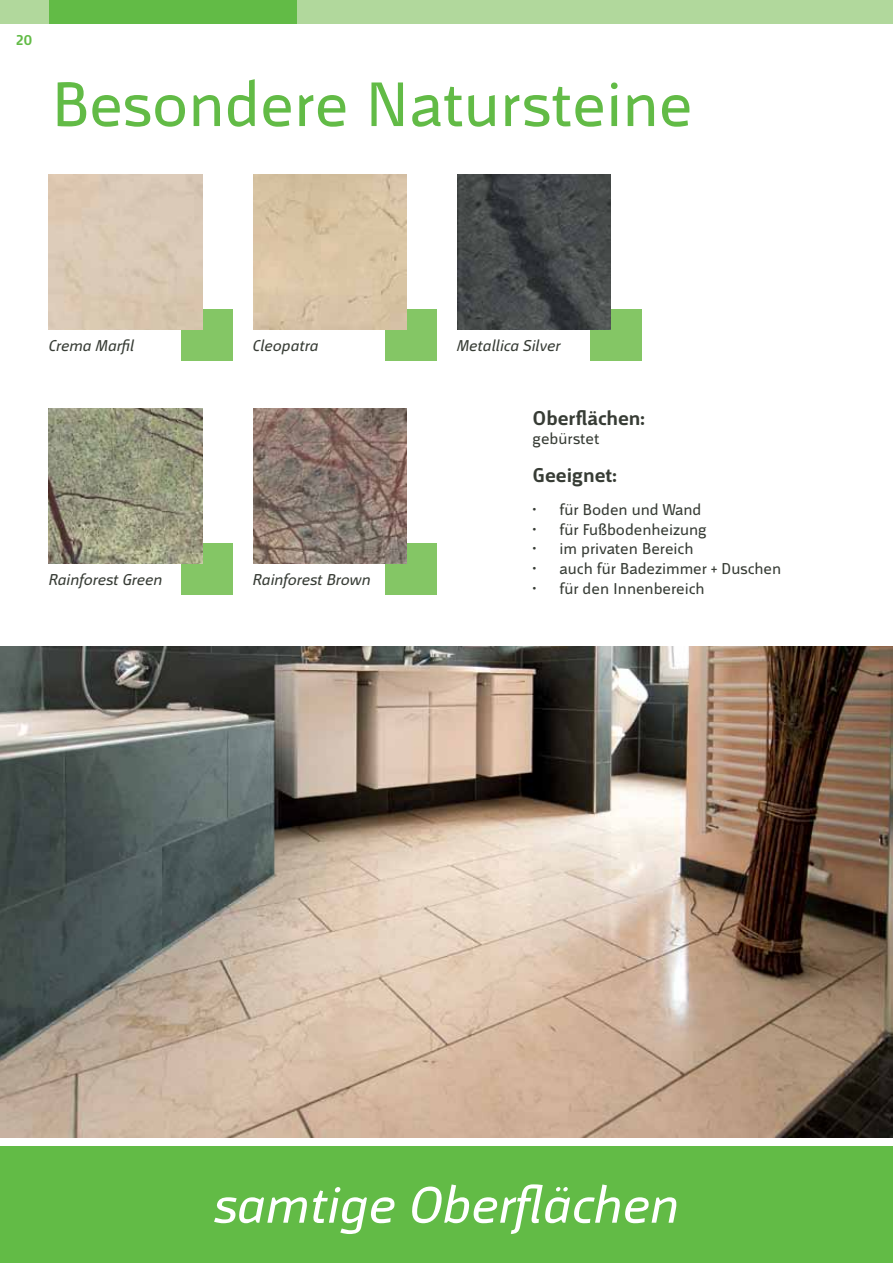
<style>
.page{position:relative;width:893px;height:1263px;background:#fff}
.page>*{position:absolute;margin:0;border:0;box-sizing:border-box;transform-origin:0 0}
.t1{font:66px "Mr Jones";color:#62bb46}
.t2{font:italic 54px "Mr Jones";color:#fff}
.t3{font:700 21px "Mr Jones";color:#373c35}
.t4{font:16.5px "Mr Jones";color:#373c35}
.t5{font:italic 16.5px "Mr Jones";color:#373c35}
.t6{font:700 15px "Mr Jones";color:#62bb46}
</style>
<div class="page">
<img style="left:0;top:646px;width:893px;height:491px">
<div style="left:0;top:1146px;width:893px;height:117px;background:#62bb46"></div>
<div style="left:0;top:0;width:893px;height:23px;background:#b1d89c"></div>
<div style="left:49px;top:0;width:247px;height:23px;background:#62bb46"></div>
<div style="left:182px;top:309px;width:51px;height:51px;background:#84c665"></div>
<div style="left:386px;top:309px;width:51px;height:51px;background:#84c665"></div>
<div style="left:590px;top:309px;width:51px;height:51px;background:#84c665"></div>
<img style="left:49px;top:175px;width:153px;height:154px">
<img style="left:253px;top:175px;width:153px;height:154px">
<img style="left:457px;top:175px;width:153px;height:154px">
<div style="left:182px;top:543px;width:51px;height:51px;background:#84c665"></div>
<div style="left:386px;top:543px;width:51px;height:51px;background:#84c665"></div>
<img style="left:49px;top:409px;width:153px;height:154px">
<img style="left:253px;top:409px;width:153px;height:154px">
<p class="t6" style="left:16px;top:32px;width:18px">20</p>
<h1 class="t1" style="left:51px;top:68px;width:643px">Besondere Natursteine</h1>
<p class="t5" style="left:48px;top:337px;width:87px">Crema Marfil</p>
<p class="t5" style="left:253px;top:337px;width:67px">Cleopatra</p>
<p class="t5" style="left:457px;top:337px;width:105px">Metallica Silver</p>
<p class="t5" style="left:48px;top:570px;width:116px">Rainforest Green</p>
<p class="t5" style="left:253px;top:570px;width:120px">Rainforest Brown</p>
<p class="t3" style="left:533px;top:406px;width:114px">Oberflächen:</p>
<p class="t4" style="left:533px;top:430px;width:68px">gebürstet</p>
<p class="t3" style="left:533px;top:464px;width:86px">Geeignet:</p>
<p class="t4" style="left:533px;top:500px;width:170px">• für Boden und Wand</p>
<p class="t4" style="left:533px;top:520px;width:176px">• für Fußbodenheizung</p>
<p class="t4" style="left:533px;top:540px;width:162px">• im privaten Bereich</p>
<p class="t4" style="left:533px;top:560px;width:250px">• auch für Badezimmer + Duschen</p>
<p class="t4" style="left:533px;top:580px;width:173px">• für den Innenbereich</p>
<h2 class="t2" style="left:214px;top:1175px;width:467px">samtige Oberflächen</h2>
</div>
